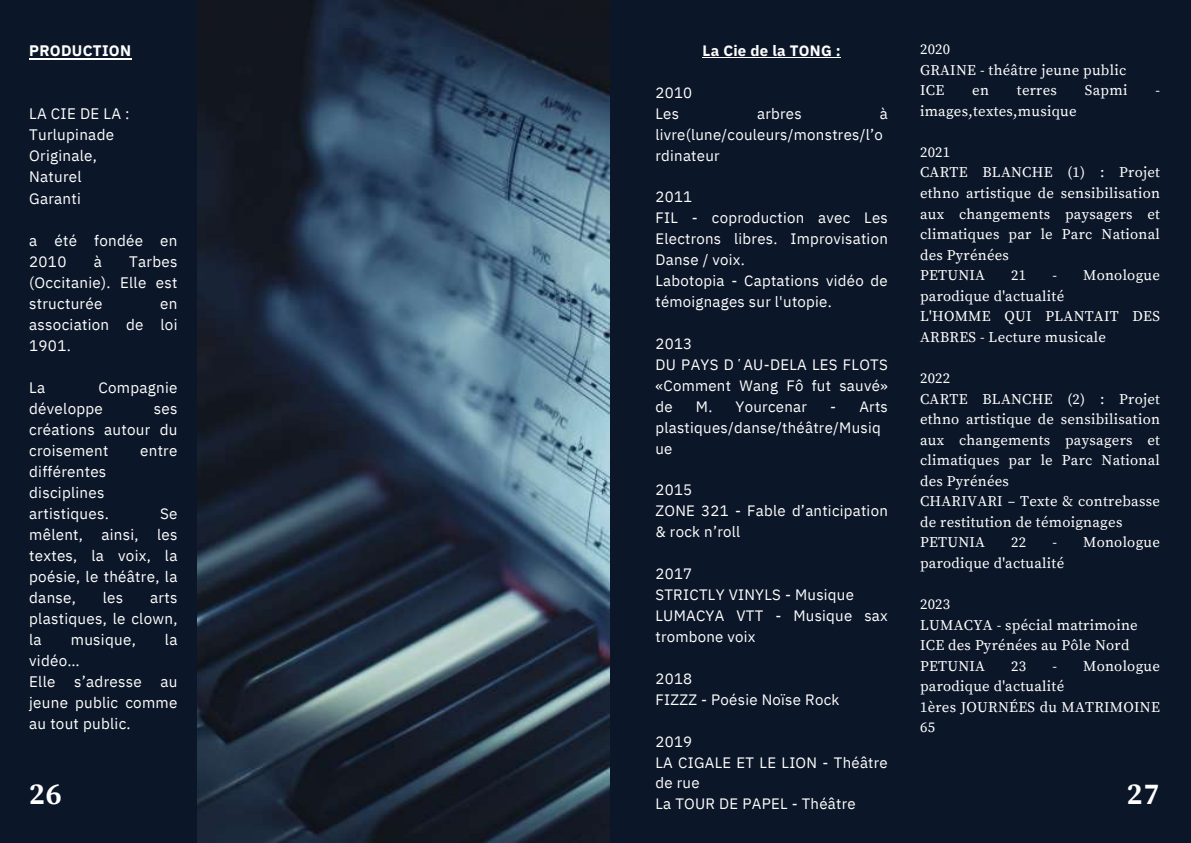
<style>
.page{position:relative;width:1191px;height:843px;background:#fff}
.page>*{position:absolute;margin:0;border:0;box-sizing:border-box;transform-origin:0 0}
.t1{font:700 30px "Source Serif Pro";color:#fff}
.t2{font:15.2px/21px "IBM Plex Sans";letter-spacing:.02em;color:#fff}
.t3{font:700 15.2px "IBM Plex Sans";letter-spacing:.02em;color:#fff}
.t4{font:15px/20.9px "IBM Plex Sans";letter-spacing:.02em;color:#fff}
.t5{font:700 15px "IBM Plex Sans";letter-spacing:.02em;color:#fff}
.t6{font:14.7px/20.5px "Source Serif Pro";letter-spacing:.02em;color:#fff}
</style>
<div class="page">
<div style="left:0;top:0;width:1190px;height:842px;background:#0b1628"></div>
<img style="left:198px;top:0;width:411px;height:842px">
<hr style="left:29px;top:58px;width:102px;height:1px;background:#fff">
<hr style="left:702px;top:57px;width:139px;height:1px;background:#fff">
<p class="t6" style="left:920px;top:40px;width:207px">2020<br>GRAINE - théâtre jeune public<br>ICE</p>
<p class="t5" style="left:702px;top:40px;width:140px">La Cie de la TONG :</p>
<p class="t3" style="left:29px;top:41px;width:103px">PRODUCTION</p>
<p class="t6" style="left:972px;top:81px;width:18px">en</p>
<p class="t6" style="left:1016px;top:81px;width:42px">terres</p>
<p class="t6" style="left:1084px;top:81px;width:44px">Sapmi</p>
<p class="t6" style="left:1155px;top:81px;width:6px">-</p>
<p class="t6" style="left:920px;top:101px;width:158px">images,textes,musique</p>
<p class="t6" style="left:920px;top:142px;width:241px">2021<br>CARTE BLANCHE (1) : Projet ethno artistique de sensibilisation aux changements paysagers et climatiques par le Parc National des Pyrénées<br>PETUNIA</p>
<p class="t4" style="left:655px;top:82px;width:38px">2010<br>Les</p>
<p class="t4" style="left:655px;top:103px;width:234px;text-indent:224px">à livre(lune/couleurs/monstres/l’o rdinateur</p>
<p class="t4" style="left:655px;top:186px;width:234px">2011<br>FIL - coproduction avec Les<br>Electrons libres. Improvisation<br>Danse / voix.<br>Labotopia - Captations vidéo de témoignages sur l'utopie.</p>
<p class="t4" style="left:655px;top:333px;width:234px">2013<br>DU PAYS DʼAU-DELA LES FLOTS «Comment Wang Fô fut sauvé» de</p>
<p class="t4" style="left:757px;top:103px;width:46px">arbres</p>
<p class="t2" style="left:29px;top:103px;width:102px">LA CIE DE LA :<br>Turlupinade<br>Originale,<br>Naturel<br>Garanti</p>
<p class="t2" style="left:29px;top:229px;width:150px">a été fondée en<br>2010</p>
<p class="t2" style="left:94px;top:250px;width:10px">à</p>
<p class="t2" style="left:29px;top:250px;width:150px;text-align:justify;text-indent:100px">Tarbes (Occitanie). Elle est structurée</p>
<p class="t6" style="left:920px;top:265px;width:241px;text-indent:132px">- Monologue parodique d'actualité<br>L'HOMME QUI PLANTAIT DES<br>ARBRES - Lecture musicale</p>
<p class="t6" style="left:920px;top:368px;width:241px">2022<br>CARTE BLANCHE (2) : Projet ethno artistique de sensibilisation aux changements paysagers et climatiques par le Parc National des Pyrénées<br>CHARIVARI – Texte &amp; contrebasse de restitution de témoignages<br>PETUNIA</p>
<p class="t6" style="left:1011px;top:265px;width:16px">21</p>
<p class="t2" style="left:29px;top:292px;width:150px;text-align:justify;text-indent:131px">en association de loi 1901.</p>
<p class="t2" style="left:29px;top:376px;width:17px">La</p>
<p class="t2" style="left:29px;top:376px;width:150px;text-indent:69px">Compagnie développe</p>
<p class="t4" style="left:655px;top:395px;width:234px;text-indent:175px">- Arts plastiques/danse/théâtre/Musiq ue</p>
<p class="t4" style="left:655px;top:479px;width:234px">2015<br>ZONE 321 - Fable d’anticipation &amp; rock n’roll</p>
<p class="t4" style="left:655px;top:563px;width:234px">2017<br>STRICTLY VINYLS - Musique<br>LUMACYA VTT - Musique sax trombone voix</p>
<p class="t4" style="left:655px;top:667px;width:185px">2018<br>FIZZZ - Poésie Noïse Rock</p>
<p class="t4" style="left:655px;top:730px;width:234px">2019<br>LA CIGALE ET LE LION - Théâtre de rue<br>La TOUR DE PAPEL - Théâtre</p>
<p class="t4" style="left:695px;top:395px;width:113px">M. Yourcenar</p>
<p class="t2" style="left:29px;top:397px;width:150px;text-align:justify;text-indent:125px">ses créations autour du croisement</p>
<p class="t2" style="left:140px;top:439px;width:39px">entre</p>
<p class="t2" style="left:29px;top:460px;width:81px">différentes disciplines artistiques.</p>
<p class="t2" style="left:29px;top:502px;width:150px;text-align:justify;text-indent:131px">Se mêlent, ainsi, les textes, la voix, la poésie, le théâtre, la danse,</p>
<p class="t6" style="left:920px;top:532px;width:241px;text-indent:132px">- Monologue parodique d'actualité</p>
<p class="t6" style="left:920px;top:594px;width:219px">2023<br>LUMACYA - spécial matrimoine<br>ICE des Pyrénées au Pôle Nord<br>PETUNIA</p>
<p class="t6" style="left:1011px;top:532px;width:16px">22</p>
<p class="t2" style="left:103px;top:586px;width:22px">les</p>
<p class="t2" style="left:29px;top:586px;width:150px;text-align:justify;text-indent:121px">arts plastiques, le clown, la</p>
<p class="t2" style="left:71px;top:628px;width:66px">musique,</p>
<p class="t2" style="left:165px;top:628px;width:14px">la</p>
<p class="t2" style="left:29px;top:649px;width:150px">vidéo…<br>Elle s’adresse au jeune public comme au tout public.</p>
<p class="t6" style="left:920px;top:656px;width:241px;text-indent:132px">- Monologue parodique d'actualité<br>1ères JOURNÉES du MATRIMOINE<br>65</p>
<p class="t6" style="left:1011px;top:656px;width:16px">23</p>
<h1 class="t1" style="left:29px;top:775px;width:34px">26</h1>
<h1 class="t1" style="left:1126px;top:775px;width:34px">27</h1>
</div>
